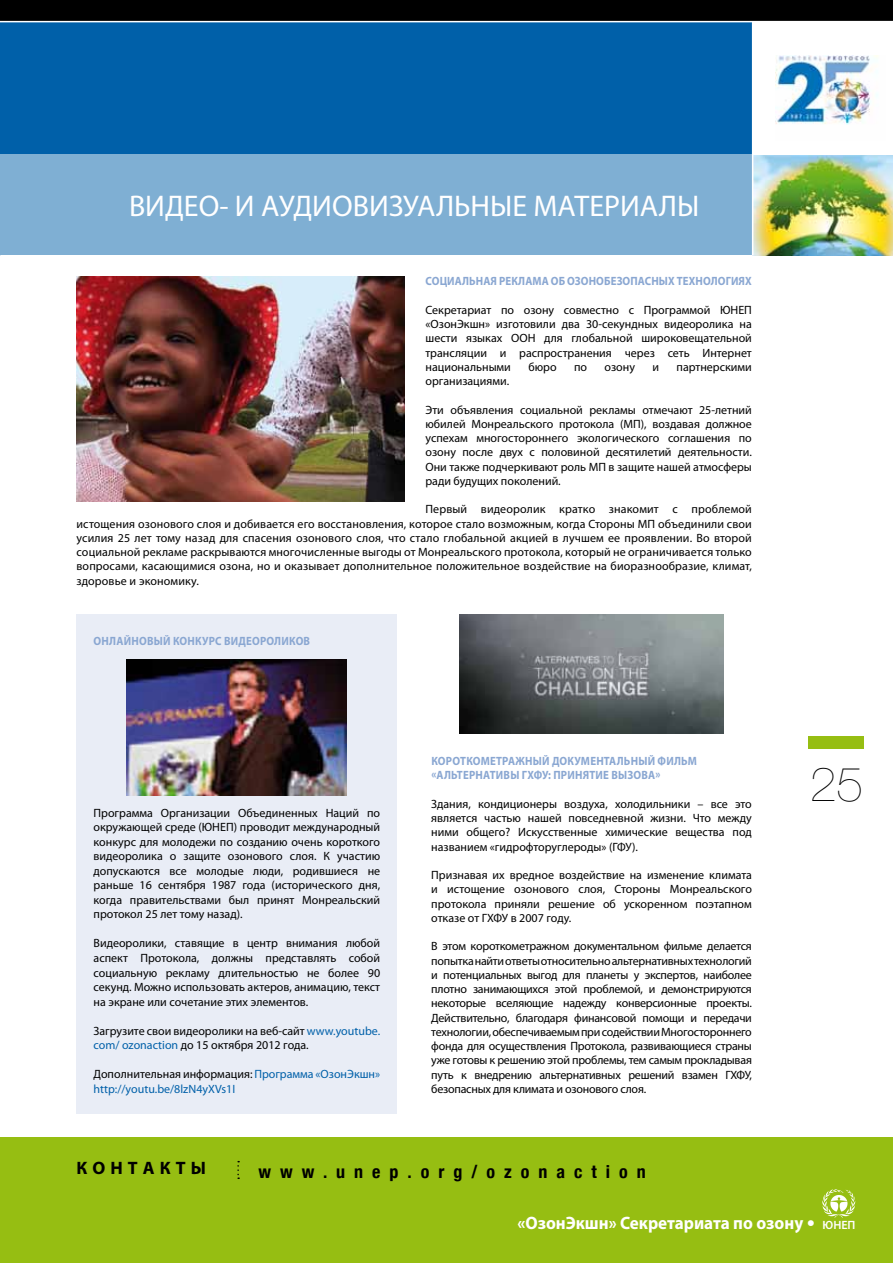
<style>
.page{position:relative;width:893px;height:1263px;background:#fff}
.page>*{position:absolute;margin:0;border:0;box-sizing:border-box;transform-origin:0 0}
.t1{font:200 48px "Helvetica Neue";color:#000}
.t2{font:30px "Myriad Pro";color:#fff}
.t3{font:700 18px "Myriad Pro";color:#fff;scale:.95 1}
.t4{font:700 condensed 18px "Helvetica Neue";letter-spacing:.5em;color:#000}
.t5{font:700 18px "Myriad Pro";color:#000}
.t6{font:12px/14.2px "Myriad Pro";color:#000;text-align:justify}
.t7{font:700 12px/14.2px "Myriad Pro";letter-spacing:.02em;color:#8aa7d2;scale:.9 1}
.t8{font:12px/14.5px "Myriad Pro";color:#0060a9}
.s1{color:#0060a9}
.s2{color:#000}
.s3{font-family:"Helvetica Neue";font-size:16.5px}
.s4{font-weight:600;font-size:12px}
</style>
<div class="page">
<div style="left:77px;top:614px;width:320px;height:500px;background:#e9edf6"></div>
<div style="left:0;top:1137px;width:893px;height:126px;background:#96be12"></div>
<div style="left:808px;top:736px;width:55px;height:12px;background:#96be12"></div>
<svg style="left:237px;top:1161px;width:2px;height:18px"></svg>
<div style="left:0;top:0;width:893px;height:21px;background:#000"></div>
<div style="left:0;top:22px;width:893px;height:233px;background:#0060a9"></div>
<img style="left:753px;top:155px;width:140px;height:100px">
<hr style="left:752px;top:22px;width:1px;height:233px;background:#fff">
<div style="left:0;top:155px;width:752px;height:100px;background:#7fafd3"></div>
<div style="left:753px;top:22px;width:140px;height:133px;background:#fff"></div>
<img style="left:775px;top:55px;width:103px;height:70px">
<img style="left:77px;top:276px;width:327px;height:226px">
<img style="left:460px;top:614px;width:263px;height:119px">
<img style="left:127px;top:659px;width:220px;height:136px">
<svg style="left:822px;top:1189px;width:33px;height:29px"></svg>
<h2 class="t2" style="left:129px;top:188px;width:567px">ВИДЕО- И АУДИОВИЗУАЛЬНЫ Е МАТЕРИАЛЫ</h2>
<p class="t7" style="left:426px;top:274px;width:364px">СОЦИАЛЬНАЯ РЕКЛАМА ОБ ОЗОНОБЕЗОПАСНЫХ ТЕХНОЛОГИЯХ</p>
<p class="t6" style="left:425px;top:303px;width:328px">Секретариат по озону совместно с Программой ЮНЕП «ОзонЭкшн» изготовили два 30-секундных видеоролика на шести языках ООН для глобальной широковещательной трансляции и распространения через сеть Интернет национальными</p>
<p class="t6" style="left:528px;top:360px;width:30px">бюро</p>
<p class="t6" style="left:574px;top:360px;width:15px">по</p>
<p class="t6" style="left:604px;top:360px;width:32px">озону</p>
<p class="t6" style="left:652px;top:360px;width:8px">и</p>
<p class="t6" style="left:676px;top:360px;width:77px">партнерскими</p>
<p class="t6" style="left:425px;top:374px;width:85px">организациями.</p>
<p class="t6" style="left:425px;top:402px;width:328px">Эти объявления социальной рекламы отмечают 25-летний юбилей Монреальского протокола (МП), воздавая должное успехам многостороннего экологического соглашения по озону после двух с половиной десятилетий деятельности.<br>Они также подчеркивают роль МП в защите нашей атмосферы ради будущих поколений.</p>
<p class="t6" style="left:77px;top:502px;width:677px;text-indent:349px">Первый видеоролик кратко знакомит с проблемой истощения озонового слоя и добивается его восстановления, которое стало возможным, когда Стороны МП объединили свои усилия 25 лет тому назад для спасения озонового слоя, что стало глобальной акцией в лучшем ее проявлении. Во второй социальной рекламе раскрываются многочисленные выгоды от Монреальского протокола, который не ограничивается только вопросами, касающимися озона, но и оказывает дополнительное положительное воздействие на биоразнообразие, климат, здоровье и экономику.</p>
<p class="t7" style="left:94px;top:634px;width:242px">ОНЛАЙНОВЫЙ КОНКУРС ВИДЕОРОЛИКОВ</p>
<p class="t6" style="left:94px;top:805px;width:288px">Программа Организации Объединенных Наций по окружающей среде (ЮНЕП) проводит международный конкурс для молодежи по созданию очень короткого видеоролика о защите озонового слоя. К участию допускаются все молодые люди, родившиеся не раньше 16 сентября 1987 года (исторического дня, когда правительствами был принят Монреальский протокол 25 лет тому назад).</p>
<p class="t6" style="left:94px;top:936px;width:288px">Видеоролики, ставящие в центр внимания любой аспект Протокола, должны представлять собой социальную рекламу длительностью не более 90 секунд. Можно использовать актеров, анимацию, текст на экране или сочетание этих элементов.</p>
<p class="t6" style="left:94px;top:1023px;width:288px">Загрузите свои видеоролики на веб-сайт <span class="s1">www.youtube. com/ ozonaction</span> до 15 октября 2012 года.</p>
<p class="t8" style="left:94px;top:1067px;width:288px"><span class="s2">Дополнительная информация:</span> Программа «ОзонЭкшн» http://youtu.be/8lzN4yXVs1I</p>
<p class="t7" style="left:431px;top:753px;width:297px">КОРОТКОМЕТРАЖНЫЙ ДОКУМЕНТАЛЬНЫЙ ФИЛЬМ «АЛЬТЕРНАТИВЫ ГХФУ: ПРИНЯТИЕ ВЫЗОВА»</p>
<p class="t6" style="left:431px;top:796px;width:322px">Здания, кондиционеры воздуха, холодильники – все это является частью нашей повседневной жизни. Что между ними общего? Искусственные химические вещества под названием «гидрофторуглероды» (ГФУ).</p>
<p class="t6" style="left:431px;top:868px;width:322px">Признавая их вредное воздействие на изменение климата и истощение озонового слоя, Стороны Монреальского протокола приняли решение об ускоренном поэтапном отказе от ГХФУ в 2007 году.</p>
<p class="t6" style="left:431px;top:939px;width:322px">В этом короткометражном документальном фильме делается попытка найти ответы относительно альтернативных технологий и потенциальных выгод для планеты у экспертов, наиболее плотно занимающихся этой проблемой, и демонстрируются некоторые вселяющие надежду конверсионные проекты.<br>Действительно, благодаря финансовой помощи и передачи технологии, обеспечиваемым при содействии Многостороннего фонда для осуществления Протокола, развивающиеся страны уже готовы к решению этой проблемы, тем самым прокладывая путь к внедрению альтернативных решений взамен ГХФУ, безопасных для климата и озонового слоя.</p>
<h3 class="t5" style="left:77px;top:1156px;width:131px">К О Н Т А К Т Ы</h3>
<h3 class="t4" style="left:259px;top:1161px;width:389px">www.unep.org/ozonaction</h3>
<h1 class="t1" style="left:810px;top:756px;width:55px">25</h1>
<h3 class="t3" style="left:517px;top:1211px;width:357px">«ОзонЭкшн» Секретариата по озону <span class="s3">•</span> <span class="s4">ЮНЕП</span></h3>
</div>
